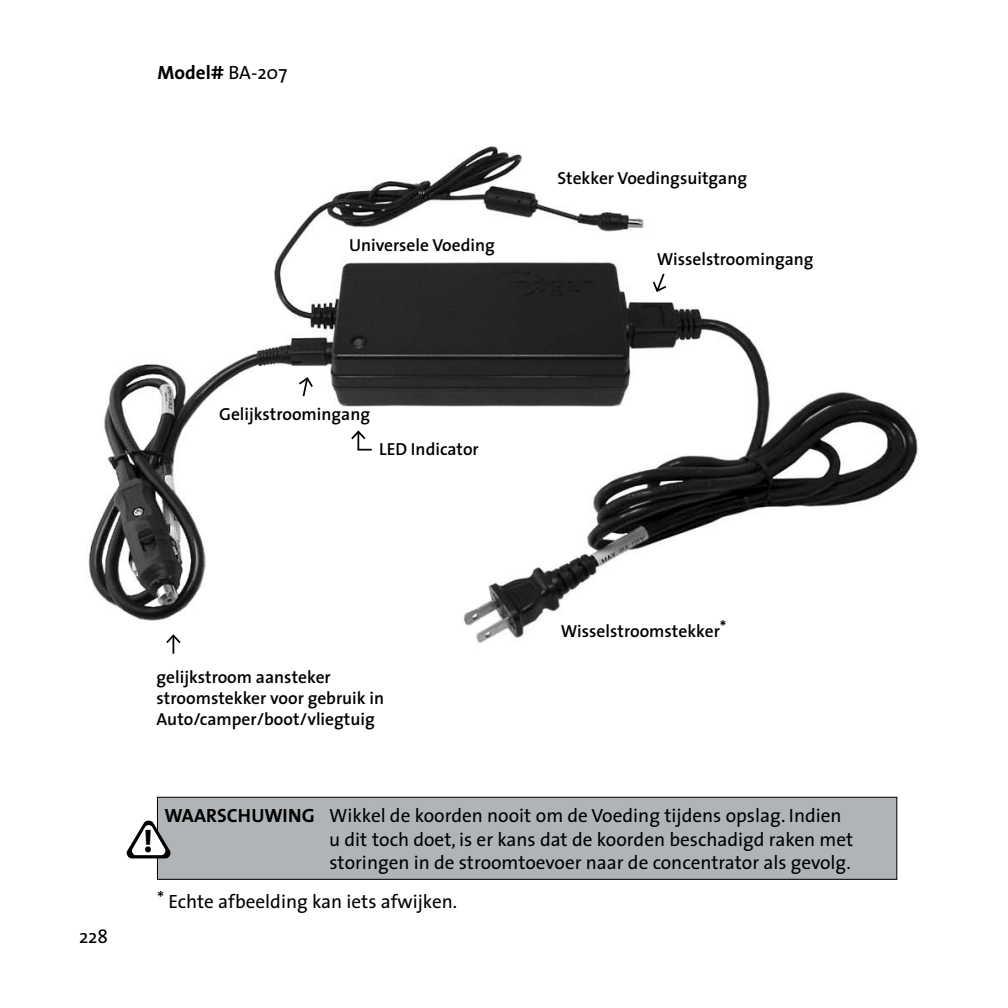
<style>
.page{position:relative;width:1008px;height:1008px;background:#fff}
.page>*{position:absolute;margin:0;border:0;box-sizing:border-box;transform-origin:0 0}
.t1{font:700 32.73px "Myriad";color:#000}
.t2{font:19.25px/23.1px "The Sans";color:#000}
.t3{font:700 19.25px "The Sans";color:#000}
.t4{font:600 17.5px/21px "The Sans";color:#000}
.s1{font-weight:400}
.s2{font-weight:700}
</style>
<div class="page">
<img style="left:86px;top:146px;width:832px;height:497px">
<svg style="left:651px;top:272px;width:17px;height:21px"></svg>
<svg style="left:297px;top:376px;width:18px;height:22px"></svg>
<svg style="left:349px;top:429px;width:23px;height:22px"></svg>
<svg style="left:164px;top:633px;width:18px;height:21px"></svg>
<div style="left:157px;top:797px;width:740px;height:82px;background:#b1b4b6"></div>
<div style="left:157px;top:797px;width:740px;height:83px;border:1px solid #000"></div>
<svg style="left:126px;top:820px;width:45px;height:38px"></svg>
<p class="t3" style="left:158px;top:56px;width:131px">Model# <span class="s1">BA-207</span></p>
<p class="t4" style="left:349px;top:235px;width:147px">Universele Voeding</p>
<p class="t4" style="left:219px;top:403px;width:152px">Gelijkstroomingang</p>
<p class="t4" style="left:379px;top:438px;width:101px">LED Indicator</p>
<p class="t4" style="left:557px;top:167px;width:191px">Stekker Voedingsuitgang</p>
<p class="t4" style="left:657px;top:249px;width:158px">Wisselstroomingang</p>
<p class="t2" style="left:79px;top:925px;width:31px">228</p>
<p class="t4" style="left:157px;top:666px;width:229px">gelijkstroom aansteker stroomstekker voor gebruik in<br>Auto/camper/boot/vliegtuig</p>
<p class="t4" style="left:561px;top:620px;width:167px">Wisselstroomstekker*</p>
<p class="t2" style="left:329px;top:804px;width:526px;text-indent:-165px"><span class="s2">WAARSCHUWING</span> Wikkel de koorden nooit om de Voeding tijdens opslag. Indien u dit toch doet, is er kans dat de koorden beschadigd raken met storingen in de stroomtoevoer naar de concentrator als gevolg.</p>
<h1 class="t1" style="left:144px;top:824px;width:62px">! <sup>C</sup></h1>
<p class="t2" style="left:157px;top:890px;width:302px">* Echte afbeelding kan iets afwijken.</p>
</div>
